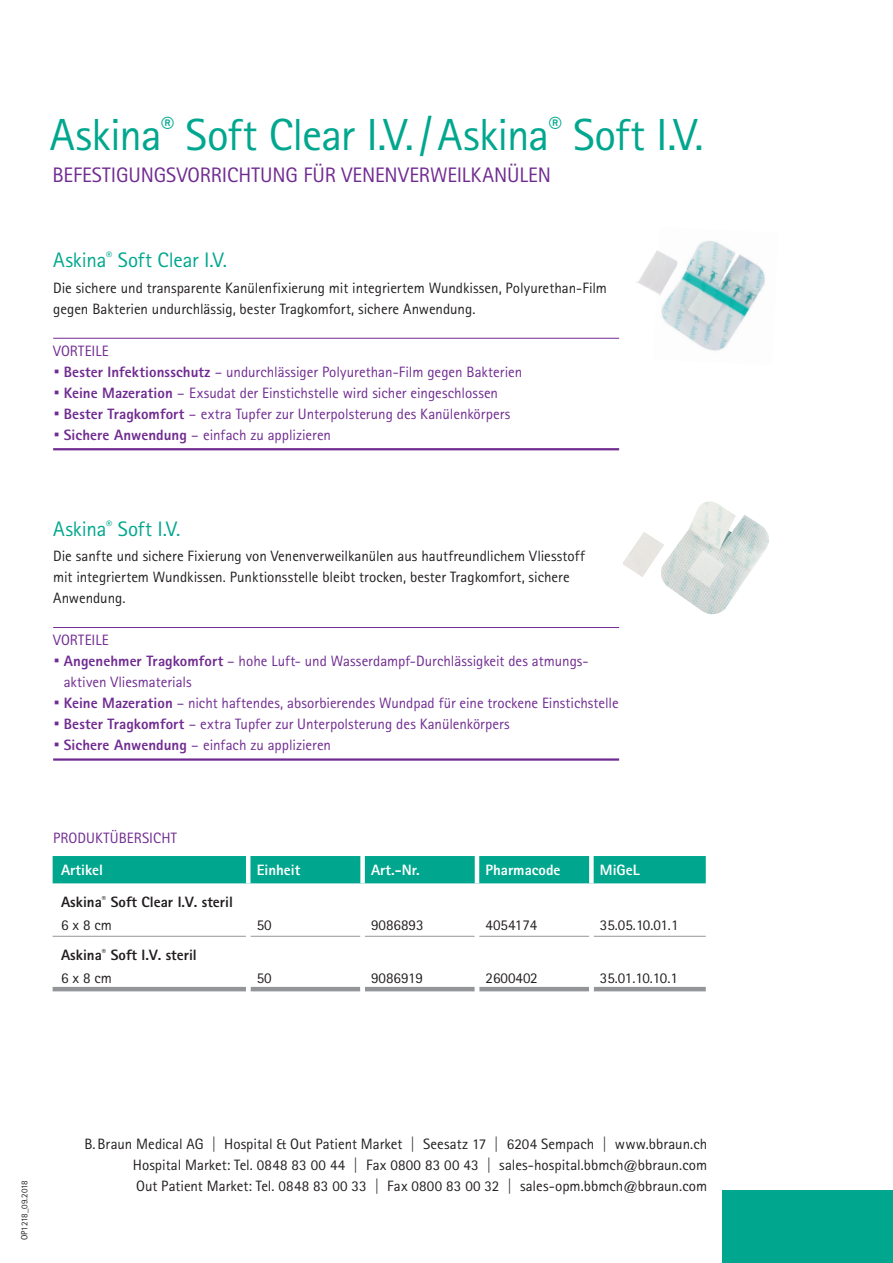
<style>
.page{position:relative;width:893px;height:1263px;background:#fff}
.page>*{position:absolute;margin:0;border:0;box-sizing:border-box;transform-origin:0 0}
.t1{font:45px "Rotis Sans Serif Pro";letter-spacing:-.015em;color:#00a78e}
.t2{font:21px "Rotis Sans Serif Pro";letter-spacing:-.01em;color:#702b91}
.t3{font:21px "Rotis Sans Serif Pro";letter-spacing:-.005em;color:#00a78e}
.t4{font:15px/21px "Rotis Sans Serif Pro";color:#231f20}
.t5{font:15px/21px "Rotis Sans Serif Pro";color:#702b91}
.t6{font:800 15px/23.1px "Rotis Sans Serif Pro";color:#231f20}
.t7{font:800 15px "Rotis Sans Serif Pro";color:#fff}
.t8{font:9px "Rotis Sans Serif Pro";color:#231f20}
.s1{font-weight:800;font-size:30px}
.s2{font-weight:800}
.s3{font-weight:400}
</style>
<div class="page">
<div style="left:722px;top:1191px;width:171px;height:72px;background:#00a78e"></div>
<div style="left:53px;top:856px;width:653px;height:27px;background:#00a78e"></div>
<hr style="left:53px;top:987px;width:193px;height:4px;background:#939598">
<hr style="left:250px;top:987px;width:110px;height:4px;background:#939598">
<hr style="left:365px;top:987px;width:110px;height:4px;background:#939598">
<hr style="left:479px;top:987px;width:110px;height:4px;background:#939598">
<hr style="left:594px;top:987px;width:112px;height:4px;background:#939598">
<hr style="left:53px;top:936px;width:193px;height:1px;background:#939598">
<hr style="left:250px;top:936px;width:110px;height:1px;background:#939598">
<hr style="left:365px;top:936px;width:110px;height:1px;background:#939598">
<hr style="left:479px;top:936px;width:110px;height:1px;background:#939598">
<hr style="left:594px;top:936px;width:112px;height:1px;background:#939598">
<hr style="left:246px;top:856px;width:4px;height:27px;background:#fff">
<div style="left:360px;top:856px;width:5px;height:27px;background:#fff"></div>
<hr style="left:475px;top:856px;width:4px;height:27px;background:#fff">
<div style="left:589px;top:856px;width:5px;height:27px;background:#fff"></div>
<hr style="left:53px;top:338px;width:566px;height:1px;background:#702b91">
<hr style="left:53px;top:448px;width:566px;height:2px;background:#702b91">
<hr style="left:53px;top:627px;width:566px;height:1px;background:#702b91">
<hr style="left:53px;top:758px;width:566px;height:3px;background:#702b91">
<img style="left:661px;top:241px;width:104px;height:110px">
<img style="left:636px;top:249px;width:42px;height:47px">
<img style="left:623px;top:501px;width:146px;height:114px">
<h1 class="t1" style="left:50px;top:108px;width:655px">Askina<sup>®</sup> Soft Clear I.V./Askina<sup>®</sup> Soft I.V.</h1>
<h2 class="t2" style="left:52px;top:162px;width:500px">BEFESTIGUNGSVORRICHTUNG FÜR VENENVERWEILKANÜLEN</h2>
<h2 class="t3" style="left:53px;top:248px;width:175px">Askina<sup>®</sup> Soft Clear I.V.</h2>
<p class="t4" style="left:53px;top:277px;width:555px">Die sichere und transparente Kanülenfixierung mit integriertem Wundkissen, Polyurethan-Film gegen Bakterien undurchlässig, bester Tragkomfort, sichere Anwendung.</p>
<p class="t5" style="left:53px;top:340px;width:471px">VORTEILE<br><span class="s1">·</span> <span class="s2">Bester Infektionsschutz</span> – undurchlässiger Polyurethan-Film gegen Bakterien <span class="s1">·</span> <span class="s2">Keine Mazeration</span> – Exsudat der Einstichstelle wird sicher eingeschlossen<br><span class="s1">·</span> <span class="s2">Bester Tragkomfort</span> – extra Tupfer zur Unterpolsterung des Kanülenkörpers<br><span class="s1">·</span> <span class="s2">Sichere Anwendung</span> – einfach zu applizieren</p>
<h2 class="t3" style="left:53px;top:516px;width:129px">Askina<sup>®</sup> Soft I.V.</h2>
<p class="t4" style="left:53px;top:545px;width:533px">Die sanfte und sichere Fixierung von Venenverweilkanülen aus hautfreundlichem Vliesstoff mit integriertem Wundkissen. Punktionsstelle bleibt trocken, bester Tragkomfort, sichere<br>Anwendung.</p>
<p class="t5" style="left:53px;top:629px;width:57px">VORTEILE</p>
<p class="t5" style="left:53px;top:650px;width:537px"><span class="s1">·</span> <span class="s2">Angenehmer Tragkomfort</span> – hohe Luft- und Wasserdampf-Durchlässigkeit des atmungs-</p>
<p class="t5" style="left:64px;top:671px;width:129px">aktiven Vliesmaterials</p>
<p class="t5" style="left:53px;top:692px;width:567px"><span class="s1">·</span> <span class="s2">Keine Mazeration</span> – nicht haftendes, absorbierendes Wundpad für eine trockene Einstichstelle</p>
<p class="t5" style="left:53px;top:713px;width:458px"><span class="s1">·</span> <span class="s2">Bester Tragkomfort</span> – extra Tupfer zur Unterpolsterung des Kanülenkörpers</p>
<p class="t5" style="left:53px;top:734px;width:279px"><span class="s1">·</span> <span class="s2">Sichere Anwendung</span> – einfach zu applizieren</p>
<p class="t5" style="left:53px;top:827px;width:125px">PRODUKTÜBERSICHT</p>
<p class="t7" style="left:61px;top:860px;width:43px">Artikel</p>
<p class="t7" style="left:257px;top:860px;width:45px">Einheit</p>
<p class="t7" style="left:371px;top:860px;width:50px">Art.-Nr.</p>
<p class="t7" style="left:485px;top:860px;width:76px">Pharmacode</p>
<p class="t7" style="left:600px;top:860px;width:41px">MiGeL</p>
<p class="t6" style="left:61px;top:890px;width:173px">Askina<sup>®</sup> Soft Clear I.V. steril<br><span class="s3">6 x 8 cm</span></p>
<p class="t4" style="left:257px;top:914px;width:16px">50</p>
<p class="t4" style="left:371px;top:914px;width:54px">9086893</p>
<p class="t4" style="left:485px;top:914px;width:53px">4054174</p>
<p class="t4" style="left:600px;top:914px;width:80px">35.05.10.01.1</p>
<p class="t6" style="left:61px;top:943px;width:137px">Askina<sup>®</sup> Soft I.V. steril<br><span class="s3">6 x 8 cm</span></p>
<p class="t4" style="left:257px;top:967px;width:16px">50</p>
<p class="t4" style="left:371px;top:967px;width:53px">9086919</p>
<p class="t4" style="left:485px;top:967px;width:54px">2600402</p>
<p class="t4" style="left:600px;top:967px;width:80px">35.01.10.10.1</p>
<p class="t8" style="left:19px;top:1240px;width:62px;rotate:-90deg">OP1218_09.2018</p>
<p class="t4" style="left:133px;top:1133px;width:576px;text-align:justify;text-indent:-48px">B.Braun Medical AG | Hospital &amp; Out Patient Market | Seesatz 17 | 6204 Sempach | www.bbraun.ch Hospital Market: Tel. 0848 83 00 44 | Fax 0800 83 00 43 | sales-hospital.bbmch@bbraun.com Out Patient Market: Tel. 0848 83 00 33 | Fax 0800 83 00 32 | sales-opm.bbmch@bbraun.com</p>
</div>
